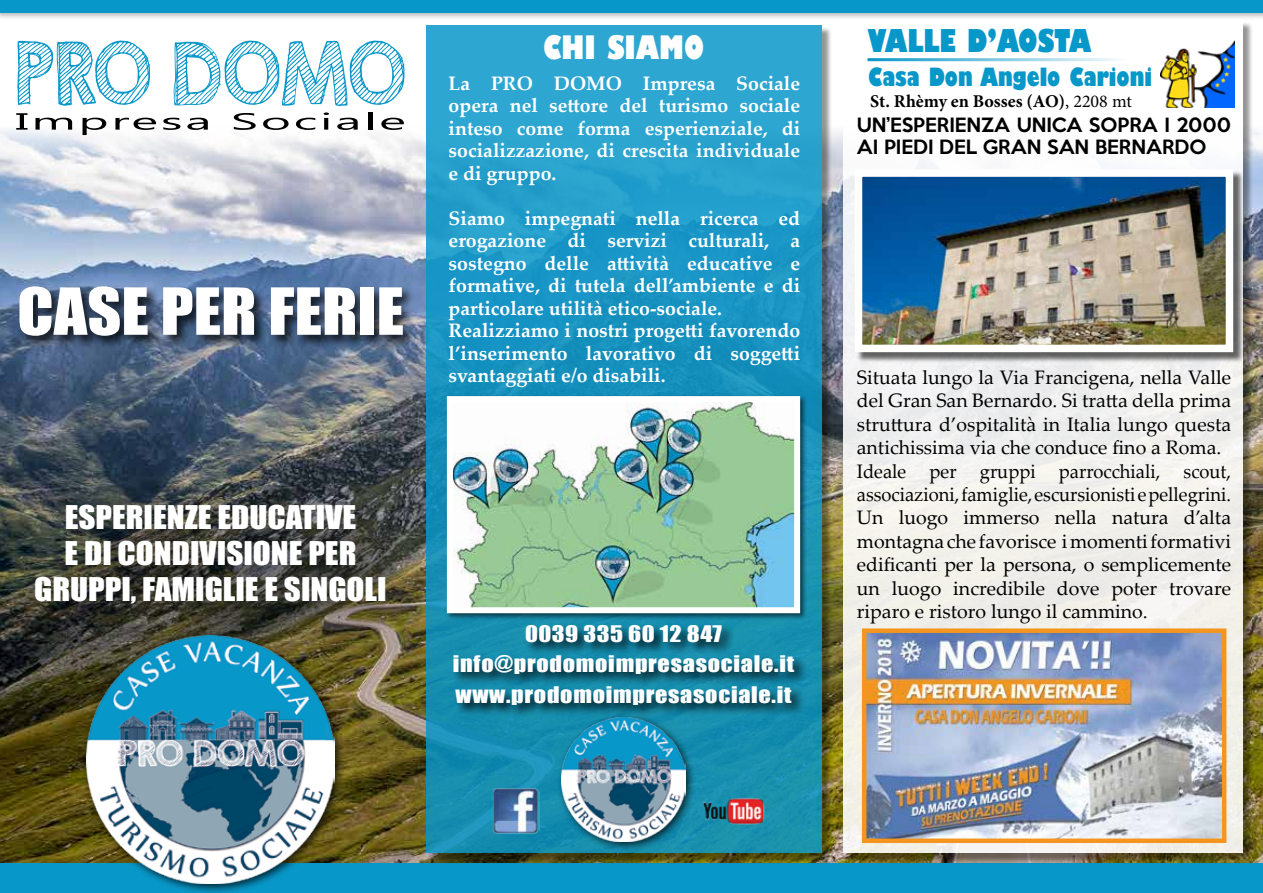
<style>
.page{position:relative;width:1263px;height:893px;background:#fff}
.page>*{position:absolute;margin:0;border:0;box-sizing:border-box;transform-origin:0 0}
.t1{font:78px "KG Second Chances Sketch";letter-spacing:-.03em;color:#0897c9;scale:.89 1}
.t2{font:60px "Impact";color:#fff;scale:1.1 1}
.t3{font:800 condensed 31.5px "Gill Sans";color:#fff;scale:1.1 1}
.t4{font:800 condensed 30.6px "Gill Sans";color:#0897c9;scale:1.1 1}
.t5{font:30px/36px "Impact";color:#fff;text-align:center;scale:1.1 1}
.t6{font:800 condensed 24.45px "Gill Sans";color:#0897c9;scale:1.1 1}
.t7{font:23.4px "Gadugi";letter-spacing:.05em;color:#000;scale:2.2 1}
.t8{font:21px "Impact";letter-spacing:.02em;color:#fff;scale:1.15 1}
.t9{font:19.5px/23.4px "Palatino Linotype";color:#000}
.t10{font:700 19.5px/22.5px "Palatino Linotype";color:#fff;text-align:justify}
.t11{font:500 18px/21.6px "Keep Calm";color:#000}
.t12{font:700 18px "Minion Pro";color:#000}
.s1{font-weight:400}
</style>
<div class="page">
<img style="left:0;top:182px;width:1263px;height:681px">
<svg style="left:0;top:25px;width:1263px;height:157px"></svg>
<div style="left:0;top:0;width:1263px;height:20px;background:#000;opacity:.26"></div>
<div style="left:0;top:0;width:1263px;height:12px;background:#0897c9"></div>
<div style="left:0;top:863px;width:1263px;height:30px;background:#0897c9"></div>
<div style="left:17px;top:284px;width:399px;height:66px;background:#000;opacity:.75"></div>
<div style="left:4px;top:471px;width:450px;height:199px;background:#000;opacity:.75"></div>
<div style="left:81px;top:630px;width:265px;height:263px;background:#000;opacity:.75"></div>
<img style="left:86px;top:635px;width:248px;height:248px">
<div style="left:428px;top:27px;width:404px;height:837px;background:#000;opacity:.5"></div>
<div style="left:426px;top:25px;width:395px;height:828px;background:linear-gradient(to bottom,#27a2d2,#1188a8)"></div>
<img style="left:491px;top:787px;width:48px;height:48px">
<div style="left:556px;top:712px;width:140px;height:141px;background:#000;opacity:.75"></div>
<img style="left:561px;top:719px;width:124px;height:123px">
<img style="left:699px;top:785px;width:68px;height:51px">
<div style="left:454px;top:685px;width:351px;height:34px;background:#000;opacity:.75"></div>
<div style="left:452px;top:654px;width:356px;height:34px;background:#000;opacity:.75"></div>
<div style="left:524px;top:623px;width:212px;height:33px;background:#000;opacity:.75"></div>
<div style="left:445px;top:394px;width:362px;height:227px;background:#000;opacity:.6"></div>
<img style="left:444px;top:393px;width:359px;height:223px">
<div style="left:844px;top:21px;width:409px;height:843px;background:#000;opacity:.47"></div>
<div style="left:843px;top:20px;width:400px;height:833px;background:linear-gradient(to right,#f6f6f4,#f5f4f2)"></div>
<hr style="left:867px;top:58px;width:262px;height:3px;background:#0897c9">
<div style="left:856px;top:171px;width:388px;height:192px;background:#000;opacity:.6"></div>
<img style="left:864px;top:178px;width:360px;height:165px">
<div style="left:855px;top:169px;width:378px;height:183px;border:8px solid #fff"></div>
<img style="left:860px;top:626px;width:369px;height:219px">
<img style="left:1161px;top:40px;width:73px;height:68px">
<h1 class="t1" style="left:15px;top:23px;width:442px">PRO DOMO</h1>
<p class="t7" style="left:15px;top:107px;width:179px">Impresa Sociale</p>
<h2 class="t2" style="left:17px;top:265px;width:353px">CASE PER FERIE</h2>
<h3 class="t3" style="left:543px;top:28px;width:148px">chi siamo</h3>
<p class="t10" style="left:449px;top:71px;width:353px">La PRO DOMO Impresa Sociale opera nel settore del turismo sociale inteso come forma esperienziale, di socializzazione, di crescita individuale e di gruppo.</p>
<p class="t10" style="left:449px;top:206px;width:353px;text-align:left">Siamo impegnati nella ricerca ed erogazione di servizi culturali, a sostegno delle attività educative e formative, di tutela dell’ambiente e di particolare utilità etico-sociale.<br>Realizziamo i nostri progetti favorendo l’inserimento lavorativo di soggetti svantaggiati e/o disabili.</p>
<h3 class="t5" style="left:34px;top:498px;width:322px">ESPERIENZE EDUCATIVE<br>E DI CONDIVISIONE PER<br>GRUPPI, FAMIGLIE E SINGOLI</h3>
<p class="t8" style="left:525px;top:618px;width:173px">0039 335 60 12 847</p>
<p class="t8" style="left:453px;top:648px;width:298px">INFO@PRODOMOIMPRESASOCIALE.IT</p>
<p class="t8" style="left:455px;top:679px;width:294px">WWW.PRODOMOIMPRESASOCIALE.IT</p>
<h3 class="t4" style="left:867px;top:22px;width:205px">valle d’aosta</h3>
<p class="t6" style="left:868px;top:62px;width:259px">Casa Don Angelo Carioni</p>
<p class="t12" style="left:870px;top:89px;width:263px">St. Rhèmy en Bosses (AO)<span class="s1">, 2208 mt</span></p>
<p class="t11" style="left:857px;top:113px;width:376px">UN’ESPERIENZA UNICA SOPRA I 2000<br>AI PIEDI DEL GRAN SAN BERNARDO</p>
<p class="t9" style="left:857px;top:365px;width:376px">Situata lungo la Via Francigena, nella Valle del Gran San Bernardo. Si tratta della prima struttura d’ospitalità in Italia lungo questa antichissima via che conduce fino a Roma.<br>Ideale per gruppi parrocchiali, scout, associazioni, famiglie, escursionisti e pellegrini.<br>Un luogo immerso nella natura d’alta montagna che favorisce i momenti formativi edificanti per la persona, o semplicemente un luogo incredibile dove poter trovare riparo e ristoro lungo il cammino.</p>
</div>
